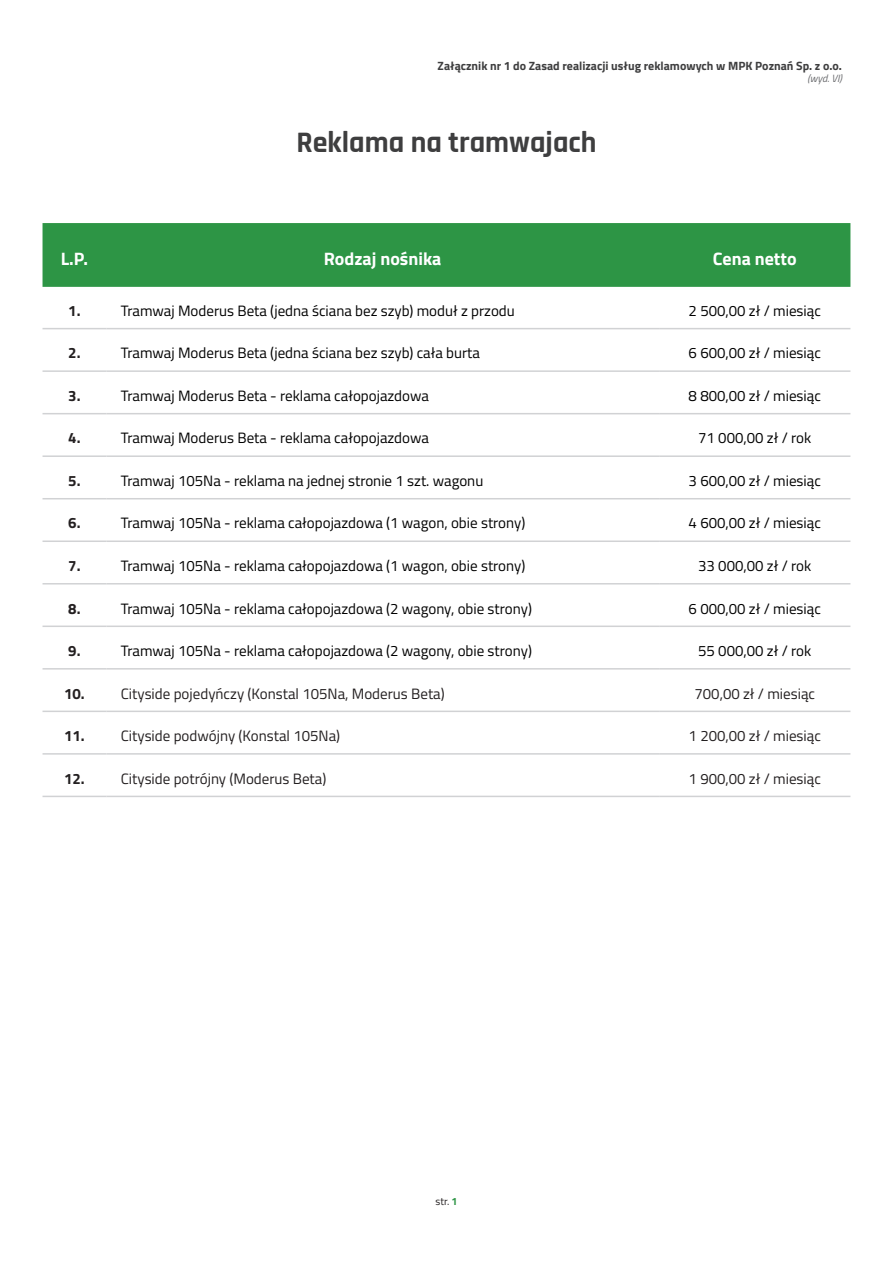
<style>
.page{position:relative;width:893px;height:1263px;background:#fff}
.page>*{position:absolute;margin:0;border:0;box-sizing:border-box;transform-origin:0 0}
.t1{font:700 30px "Rajdhani";color:#3e3e3f}
.MPK_tabela-naglowek-tekst{font:700 18px "Titillium Web";color:#fff}
.t2{font:15px "Titillium Web";color:#000}
.t3{font:15px "Titillium Web";color:#231f20}
.MPK_tabela-podstawowy-tekst{font:700 15px "Titillium Web";color:#231f20}
.t4{font:700 12px "Titillium Web";color:#3e3e3f}
.t5{font:italic 10.5px "Titillium Web";color:#6c6d70}
.t6{font:10.5px "Titillium Web";color:#231f20}
.s1{font-weight:700;color:#2d9545}
</style>
<div class="page">
<div style="left:43px;top:223px;width:807px;height:64px;background:#2d9545"></div>
<hr style="left:43px;top:328px;width:63px;height:1px;background:#d1d2d4">
<hr style="left:106px;top:328px;width:553px;height:1px;background:#d1d2d4">
<hr style="left:659px;top:328px;width:191px;height:1px;background:#d1d2d4">
<hr style="left:43px;top:370px;width:63px;height:2px;background:#d1d2d4">
<hr style="left:106px;top:370px;width:553px;height:2px;background:#d1d2d4">
<hr style="left:659px;top:370px;width:191px;height:2px;background:#d1d2d4">
<hr style="left:43px;top:413px;width:63px;height:1px;background:#d1d2d4">
<hr style="left:106px;top:413px;width:553px;height:1px;background:#d1d2d4">
<hr style="left:659px;top:413px;width:191px;height:1px;background:#d1d2d4">
<hr style="left:43px;top:455px;width:63px;height:2px;background:#d1d2d4">
<hr style="left:106px;top:455px;width:553px;height:2px;background:#d1d2d4">
<hr style="left:659px;top:455px;width:191px;height:2px;background:#d1d2d4">
<hr style="left:43px;top:498px;width:63px;height:1px;background:#d1d2d4">
<hr style="left:106px;top:498px;width:553px;height:1px;background:#d1d2d4">
<hr style="left:659px;top:498px;width:191px;height:1px;background:#d1d2d4">
<hr style="left:43px;top:540px;width:63px;height:2px;background:#d1d2d4">
<hr style="left:106px;top:540px;width:553px;height:2px;background:#d1d2d4">
<hr style="left:659px;top:540px;width:191px;height:2px;background:#d1d2d4">
<hr style="left:43px;top:583px;width:63px;height:1px;background:#d1d2d4">
<hr style="left:106px;top:583px;width:553px;height:1px;background:#d1d2d4">
<hr style="left:659px;top:583px;width:191px;height:1px;background:#d1d2d4">
<hr style="left:43px;top:625px;width:63px;height:2px;background:#d1d2d4">
<hr style="left:106px;top:625px;width:553px;height:2px;background:#d1d2d4">
<hr style="left:659px;top:625px;width:191px;height:2px;background:#d1d2d4">
<hr style="left:43px;top:668px;width:63px;height:1px;background:#d1d2d4">
<hr style="left:106px;top:668px;width:553px;height:1px;background:#d1d2d4">
<hr style="left:659px;top:668px;width:191px;height:1px;background:#d1d2d4">
<hr style="left:43px;top:711px;width:63px;height:1px;background:#d1d2d4">
<hr style="left:106px;top:711px;width:553px;height:1px;background:#d1d2d4">
<hr style="left:659px;top:711px;width:191px;height:1px;background:#d1d2d4">
<hr style="left:43px;top:753px;width:63px;height:2px;background:#d1d2d4">
<hr style="left:106px;top:753px;width:553px;height:2px;background:#d1d2d4">
<hr style="left:659px;top:753px;width:191px;height:2px;background:#d1d2d4">
<hr style="left:43px;top:796px;width:63px;height:1px;background:#d1d2d4">
<hr style="left:106px;top:796px;width:553px;height:1px;background:#d1d2d4">
<hr style="left:659px;top:796px;width:191px;height:1px;background:#d1d2d4">
<p class="t4" style="left:438px;top:56px;width:406px">Załącznik nr 1 do Zasad realizacji usług reklamowych w MPK Poznań Sp. z o.o.</p>
<p class="t5" style="left:808px;top:71px;width:36px">(wyd. VI)</p>
<p class="t1" style="left:296px;top:124px;width:302px">Reklama na tramwajach</p>
<p class="MPK_tabela-naglowek-tekst" style="left:61px;top:245px;width:29px">L.P.</p>
<p class="MPK_tabela-naglowek-tekst" style="left:324px;top:245px;width:119px">Rodzaj nośnika</p>
<p class="MPK_tabela-naglowek-tekst" style="left:713px;top:245px;width:85px">Cena netto</p>
<p class="MPK_tabela-podstawowy-tekst" style="left:68px;top:299px;width:14px">1.</p>
<p class="t2" style="left:121px;top:300px;width:396px">Tramwaj Moderus Beta (jedna ściana bez szyb) moduł z przodu</p>
<p class="t2" style="left:689px;top:300px;width:134px">2 500,00 zł / miesiąc</p>
<p class="MPK_tabela-podstawowy-tekst" style="left:68px;top:342px;width:14px">2.</p>
<p class="t2" style="left:121px;top:342px;width:361px">Tramwaj Moderus Beta (jedna ściana bez szyb) cała burta</p>
<p class="t2" style="left:689px;top:342px;width:134px">6 600,00 zł / miesiąc</p>
<p class="MPK_tabela-podstawowy-tekst" style="left:68px;top:384px;width:14px">3.</p>
<p class="t2" style="left:121px;top:385px;width:310px">Tramwaj Moderus Beta - reklama całopojazdowa</p>
<p class="t2" style="left:689px;top:385px;width:134px">8 800,00 zł / miesiąc</p>
<p class="MPK_tabela-podstawowy-tekst" style="left:68px;top:427px;width:14px">4.</p>
<p class="t2" style="left:121px;top:427px;width:310px">Tramwaj Moderus Beta - reklama całopojazdowa</p>
<p class="t2" style="left:698px;top:427px;width:115px">71 000,00 zł / rok</p>
<p class="MPK_tabela-podstawowy-tekst" style="left:68px;top:469px;width:14px">5.</p>
<p class="t2" style="left:121px;top:470px;width:364px">Tramwaj 105Na - reklama na jednej stronie 1 szt. wagonu</p>
<p class="t2" style="left:689px;top:470px;width:134px">3 600,00 zł / miesiąc</p>
<p class="MPK_tabela-podstawowy-tekst" style="left:68px;top:512px;width:14px">6.</p>
<p class="t2" style="left:121px;top:512px;width:406px">Tramwaj 105Na - reklama całopojazdowa (1 wagon, obie strony)</p>
<p class="t2" style="left:689px;top:512px;width:134px">4 600,00 zł / miesiąc</p>
<p class="MPK_tabela-podstawowy-tekst" style="left:68px;top:554px;width:14px">7.</p>
<p class="t2" style="left:121px;top:555px;width:406px">Tramwaj 105Na - reklama całopojazdowa (1 wagon, obie strony)</p>
<p class="t2" style="left:698px;top:555px;width:115px">33 000,00 zł / rok</p>
<p class="MPK_tabela-podstawowy-tekst" style="left:68px;top:597px;width:14px">8.</p>
<p class="t2" style="left:121px;top:597px;width:413px">Tramwaj 105Na - reklama całopojazdowa (2 wagony, obie strony)</p>
<p class="t2" style="left:689px;top:597px;width:134px">6 000,00 zł / miesiąc</p>
<p class="MPK_tabela-podstawowy-tekst" style="left:68px;top:639px;width:14px">9.</p>
<p class="t2" style="left:121px;top:640px;width:413px">Tramwaj 105Na - reklama całopojazdowa (2 wagony, obie strony)</p>
<p class="t2" style="left:698px;top:640px;width:115px">55 000,00 zł / rok</p>
<p class="MPK_tabela-podstawowy-tekst" style="left:64px;top:682px;width:22px">10.</p>
<p class="t3" style="left:121px;top:682px;width:325px">Cityside pojedyńczy (Konstal 105Na, Moderus Beta)</p>
<p class="t3" style="left:694px;top:682px;width:122px">700,00 zł / miesiąc</p>
<p class="MPK_tabela-podstawowy-tekst" style="left:64px;top:724px;width:22px">11.</p>
<p class="t3" style="left:121px;top:725px;width:221px">Cityside podwójny (Konstal 105Na)</p>
<p class="t3" style="left:689px;top:725px;width:134px">1 200,00 zł / miesiąc</p>
<p class="MPK_tabela-podstawowy-tekst" style="left:64px;top:767px;width:22px">12.</p>
<p class="t3" style="left:121px;top:767px;width:207px">Cityside potrójny (Moderus Beta)</p>
<p class="t3" style="left:689px;top:767px;width:134px">1 900,00 zł / miesiąc</p>
<p class="t6" style="left:435px;top:1194px;width:24px">str. <span class="s1">1</span></p>
</div>
